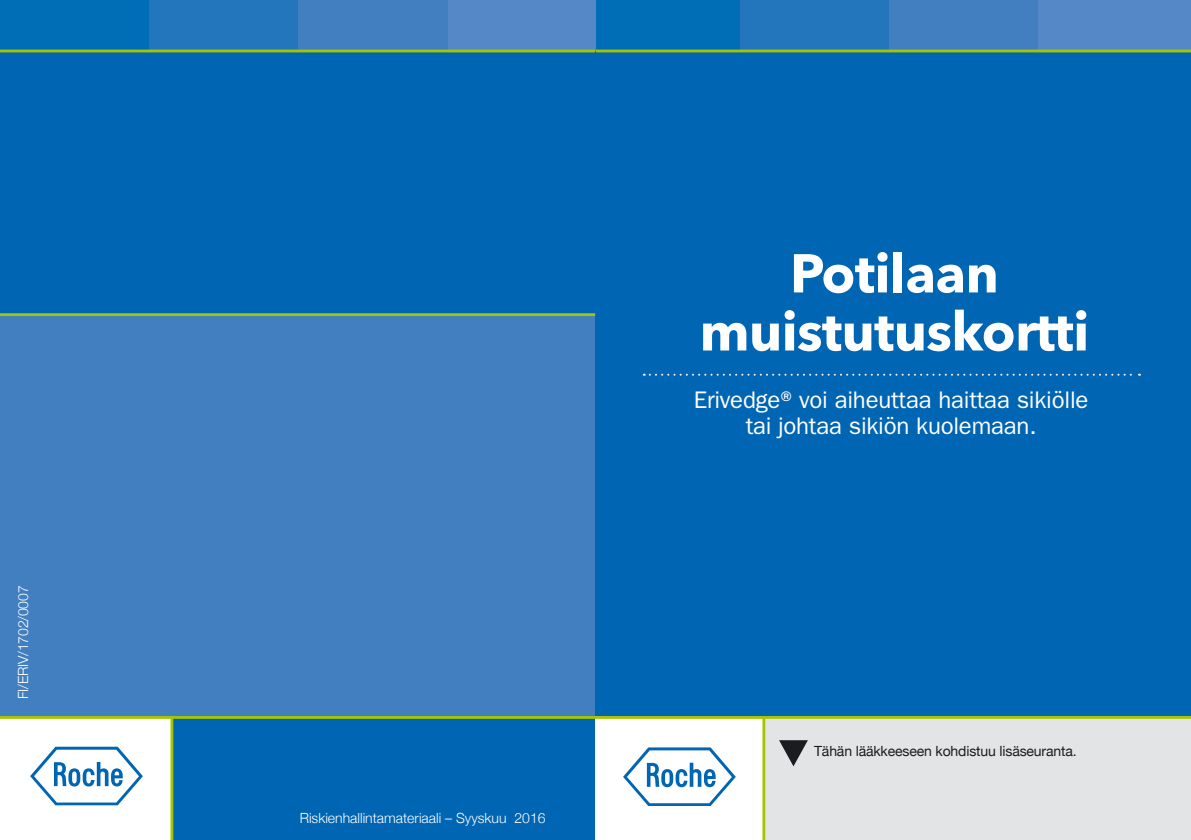
<style>
.page{position:relative;width:1191px;height:840px;background:#fff}
.page>*{position:absolute;margin:0;border:0;box-sizing:border-box;transform-origin:0 0}
.t1{font:700 54px/58px "Avenir Next";letter-spacing:-.01em;color:#fff;text-align:center}
.t2{font:24px/26px "ITC Franklin Gothic Std";letter-spacing:-.01em;color:#fff;text-align:center}
.t3{font:300 14px "Helvetica Neue";color:#fff}
.t4{font:14px "Helvetica Neue";letter-spacing:-.01em;color:#1b1c20}
</style>
<div class="page">
<div style="left:595px;top:30px;width:596px;height:685px;background:#0065b2"></div>
<div style="left:595px;top:0;width:145px;height:51px;background:#006db7"></div>
<div style="left:740px;top:0;width:149px;height:51px;background:#2376bc"></div>
<div style="left:889px;top:0;width:149px;height:51px;background:#417fc1"></div>
<div style="left:1038px;top:0;width:153px;height:51px;background:#5588c6"></div>
<svg style="left:644px;top:373px;width:496px;height:2px"></svg>
<div style="left:594px;top:717px;width:597px;height:122px;background:#e3e4e6"></div>
<div style="left:595px;top:717px;width:167px;height:122px;background:#fff"></div>
<svg style="left:623px;top:747px;width:113px;height:59px"></svg>
<hr style="left:595px;top:50px;width:596px;height:2px;background:#a5c500">
<div style="left:0;top:716px;width:594px;height:123px;background:#0065b2"></div>
<div style="left:0;top:30px;width:595px;height:284px;background:#0065b2"></div>
<div style="left:0;top:717px;width:172px;height:122px;background:#fff"></div>
<svg style="left:30px;top:746px;width:113px;height:58px"></svg>
<hr style="left:170px;top:715px;width:3px;height:124px;background:#a5c500">
<div style="left:0;top:0;width:149px;height:50px;background:#006db7"></div>
<div style="left:149px;top:0;width:150px;height:50px;background:#2376bc"></div>
<div style="left:299px;top:0;width:149px;height:50px;background:#417fc1"></div>
<div style="left:448px;top:0;width:147px;height:50px;background:#5588c6"></div>
<hr style="left:0;top:50px;width:595px;height:2px;background:#a5c500">
<div style="left:0;top:315px;width:595px;height:400px;background:#417fc1"></div>
<hr style="left:0;top:715px;width:595px;height:3px;background:#a5c500">
<hr style="left:0;top:313px;width:595px;height:3px;background:#a5c500">
<hr style="left:762px;top:717px;width:3px;height:122px;background:#a5c500">
<hr style="left:595px;top:715px;width:596px;height:3px;background:#a5c500">
<svg style="left:779px;top:740px;width:29px;height:26px"></svg>
<p class="t3" style="left:12px;top:699px;width:115px;rotate:-90deg">FI/ERIV/1702/0007</p>
<p class="t3" style="left:300px;top:805px;width:247px">Riskienhallintamateriaali – Syyskuu 2016</p>
<h1 class="t1" style="left:699px;top:243px;width:391px">Potilaan muistutuskortti</h1>
<p class="t2" style="left:694px;top:386px;width:396px">Erivedge® voi aiheuttaa haittaa sikiölle tai johtaa sikiön kuolemaan.</p>
<p class="t4" style="left:814px;top:740px;width:264px">Tähän lääkkeeseen kohdistuu lisäseuranta.</p>
</div>
